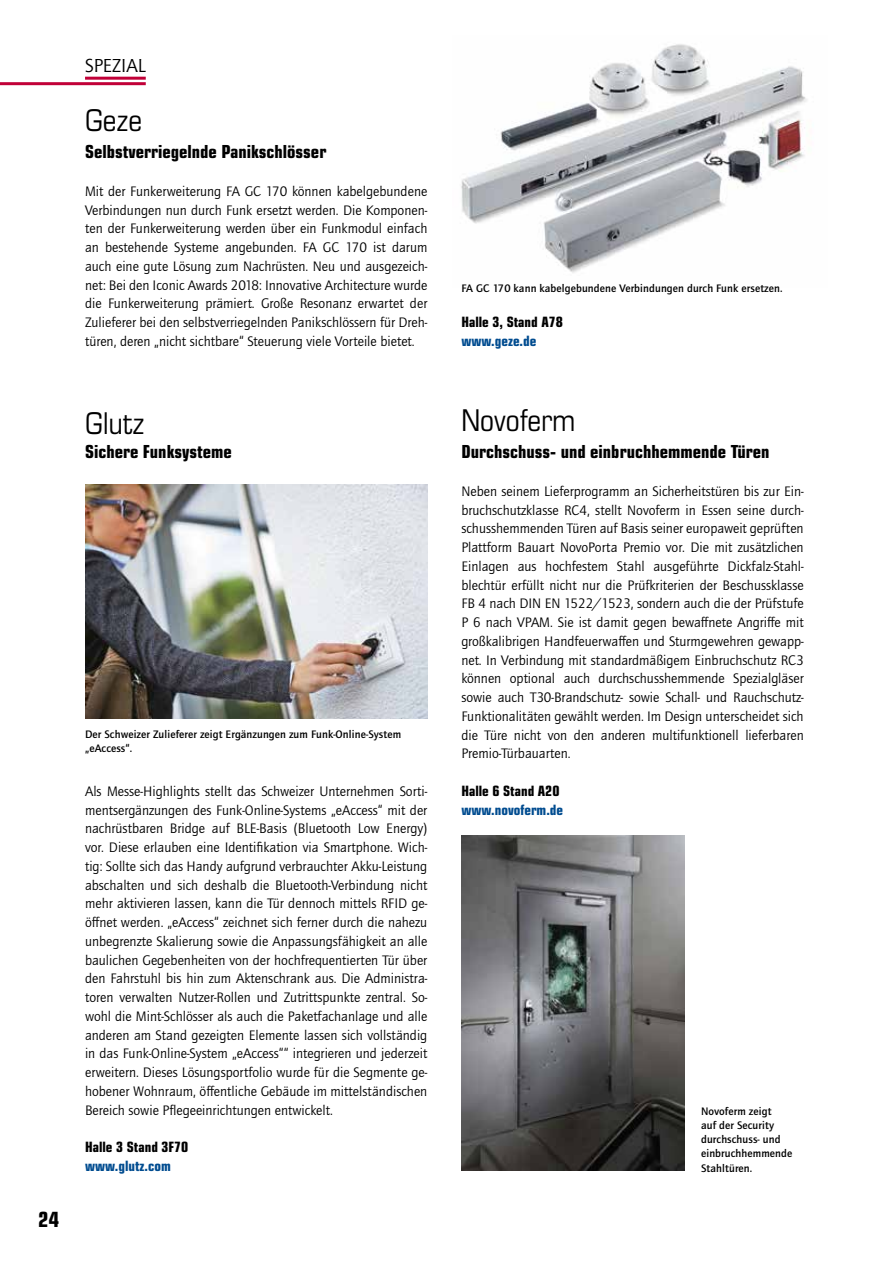
<style>
.page{position:relative;width:893px;height:1263px;background:#fff}
.page>*{position:absolute;margin:0;border:0;box-sizing:border-box;transform-origin:0 0}
.t1{font:condensed 30px "Eurostile LT Std";color:#000}
.t2{font:700 condensed 21px "Eurostile LT Std";color:#000}
.t3{font:19.5px "Quay Sans ITC Std";color:#000}
.t4{font:700 condensed 18px "Eurostile LT Std";color:#000}
.t5{font:14.25px/18.8px "Quay Sans ITC Std";color:#000;text-align:justify}
.t6{font:700 condensed 14.25px "Eurostile LT Std";color:#000}
.t7{font:700 condensed 14.25px "Eurostile LT Std";color:#004c90}
.t8{font:500 11.25px/14.2px "Quay Sans ITC Std";letter-spacing:.01em;color:#000}
</style>
<div class="page">
<img style="left:461px;top:835px;width:224px;height:336px">
<img style="left:461px;top:44px;width:346px;height:229px">
<hr style="left:0;top:82px;width:146px;height:3px;background:#c10038">
<hr style="left:85px;top:77px;width:61px;height:3px;background:#c10038">
<img style="left:85px;top:485px;width:342px;height:233px">
<h3 class="t3" style="left:85px;top:55px;width:62px">SPEZIAL</h3>
<h1 class="t1" style="left:85px;top:102px;width:59px">Geze</h1>
<p class="t4" style="left:85px;top:141px;width:243px">Selbstverriegelnde Panikschlösser</p>
<p class="t5" style="left:85px;top:182px;width:344px">Mit der Funkerweiterung FA GC 170 können kabelgebundene Verbindungen nun durch Funk ersetzt werden. Die Komponen&shy;ten der Funkerweiterung werden über ein Funkmodul einfach an bestehende Systeme angebunden. FA GC 170 ist darum auch eine gute Lösung zum Nachrüsten. Neu und ausgezeich&shy;net: Bei den Iconic Awards 2018: Innovative Architecture wurde die Funkerweiterung prämiert. Große Resonanz erwartet der Zulieferer bei den selbstverriegelnden Panikschlössern für Dreh&shy;türen, deren „nicht sichtbare“ Steuerung viele Vorteile bietet.</p>
<h1 class="t1" style="left:85px;top:406px;width:61px">Glutz</h1>
<p class="t4" style="left:85px;top:441px;width:148px">Sichere Funksysteme</p>
<h2 class="t2" style="left:38px;top:1206px;width:23px">24</h2>
<p class="t8" style="left:85px;top:727px;width:318px">Der Schweizer Zulieferer zeigt Ergänzungen zum Funk-Online-System „eAccess“.</p>
<p class="t5" style="left:85px;top:782px;width:344px">Als Messe-Highlights stellt das Schweizer Unternehmen Sorti&shy;mentsergänzungen des Funk-Online-Systems „eAccess“ mit der nachrüstbaren Bridge auf BLE-Basis (Bluetooth Low Energy) vor. Diese erlauben eine Identifikation via Smartphone. Wich&shy;tig: Sollte sich das Handy aufgrund verbrauchter Akku-Leistung abschalten und sich deshalb die Bluetooth-Verbindung nicht mehr aktivieren lassen, kann die Tür dennoch mittels RFID ge&shy;öffnet werden. „eAccess“ zeichnet sich ferner durch die nahezu unbegrenzte Skalierung sowie die Anpassungsfähigkeit an alle baulichen Gegebenheiten von der hochfrequentierten Tür über den Fahrstuhl bis hin zum Aktenschrank aus. Die Administra&shy;toren verwalten Nutzer-Rollen und Zutrittspunkte zentral. So&shy;wohl die Mint-Schlösser als auch die Paketfachanlage und alle anderen am Stand gezeigten Elemente lassen sich vollständig in das Funk-Online-System „eAccess““ integrieren und jederzeit erweitern. Dieses Lösungsportfolio wurde für die Segmente ge&shy;hobener Wohnraum, öffentliche Gebäude im mittelständischen Bereich sowie Pflegeeinrichtungen entwickelt.</p>
<p class="t6" style="left:85px;top:1138px;width:105px">Halle 3 Stand 3F70</p>
<p class="t7" style="left:85px;top:1157px;width:87px">www.glutz.com</p>
<p class="t8" style="left:461px;top:281px;width:323px">FA GC 170 kann kabelgebundene Verbindungen durch Funk ersetzen.</p>
<p class="t6" style="left:461px;top:313px;width:103px">Halle 3, Stand A78</p>
<p class="t7" style="left:461px;top:332px;width:77px">www.geze.de</p>
<h1 class="t1" style="left:461px;top:402px;width:115px">Novoferm</h1>
<p class="t4" style="left:461px;top:441px;width:310px">Durchschuss- und einbruchhemmende Türen</p>
<p class="t5" style="left:461px;top:482px;width:344px">Neben seinem Lieferprogramm an Sicherheitstüren bis zur Ein&shy;bruchschutzklasse RC4, stellt Novoferm in Essen seine durch&shy;schusshemmenden Türen auf Basis seiner europaweit geprüften Plattform Bauart NovoPorta Premio vor. Die mit zusätzlichen Einlagen aus hochfestem Stahl ausgeführte Dickfalz-Stahl&shy;blechtür erfüllt nicht nur die Prüfkriterien der Beschussklasse FB 4 nach DIN EN 1522/1523, sondern auch die der Prüfstufe P 6 nach VPAM. Sie ist damit gegen bewaffnete Angriffe mit großkalibrigen Handfeuerwaffen und Sturmgewehren gewapp&shy;net. In Verbindung mit standardmäßigem Einbruchschutz RC3 können optional auch durchschusshemmende Spezialgläser sowie auch T30-Brandschutz- sowie Schall- und Rauchschutz-Funktionalitäten gewählt werden. Im Design unterscheidet sich die Türe nicht von den anderen multifunktionell lieferbaren Premio-Türbauarten.</p>
<p class="t6" style="left:461px;top:782px;width:100px">Halle 6 Stand A20</p>
<p class="t7" style="left:461px;top:801px;width:103px">www.novoferm.de</p>
<p class="t8" style="left:701px;top:1104px;width:93px">Novoferm zeigt<br>auf der Security durchschuss- und einbruchhemmende<br>Stahltüren.</p>
</div>
